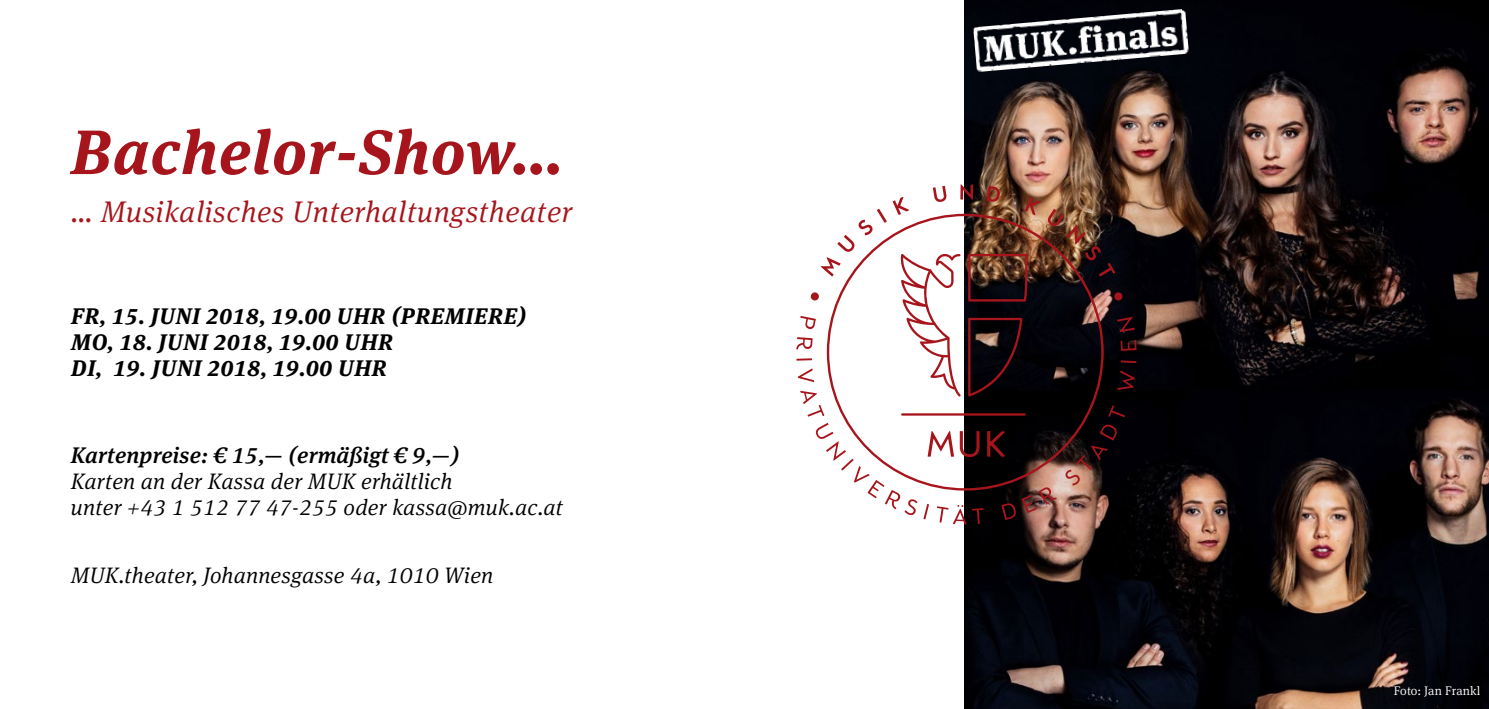
<style>
.page{position:relative;width:1489px;height:709px;background:#fff}
.page>*{position:absolute;margin:0;border:0;box-sizing:border-box;transform-origin:0 0}
.t1{font:italic 700 62.5px "Meta Serif Pro";letter-spacing:.02em;color:#a7151c}
.t2{font:italic 300 30px "Meta Serif Pro";letter-spacing:.02em;color:#a7151c}
.t3{font:italic 300 22.5px/26.2px "Meta Serif Pro";letter-spacing:.01em;color:#000}
.t4{font:italic 700 22.5px/26.2px "Meta Serif Pro";letter-spacing:.03em;color:#000}
.t5{font:italic 500 22.5px "Meta Serif Pro";letter-spacing:.01em;color:#000}
.t6{font:300 12.5px "Meta Serif Pro";letter-spacing:.01em;color:#fff}
</style>
<div class="page">
<img style="left:964px;top:0;width:524px;height:709px">
<svg style="left:826px;top:214px;width:277px;height:276px"></svg>
<svg style="left:800px;top:316px;width:15px;height:13px"></svg>
<svg style="left:796px;top:337px;width:16px;height:12px"></svg>
<hr style="left:796px;top:358px;width:16px;height:3px;background:#a7151c">
<svg style="left:798px;top:368px;width:16px;height:14px"></svg>
<svg style="left:800px;top:391px;width:24px;height:25px"></svg>
<svg style="left:815px;top:423px;width:31px;height:37px"></svg>
<svg style="left:841px;top:459px;width:12px;height:11px"></svg>
<svg style="left:853px;top:466px;width:64px;height:49px"></svg>
<svg style="left:923px;top:504px;width:6px;height:15px"></svg>
<svg style="left:936px;top:505px;width:47px;height:19px"></svg>
<svg style="left:1001px;top:487px;width:55px;height:33px"></svg>
<svg style="left:1065px;top:424px;width:51px;height:61px"></svg>
<svg style="left:1108px;top:405px;width:17px;height:12px"></svg>
<svg style="left:1117px;top:370px;width:17px;height:20px"></svg>
<hr style="left:1120px;top:360px;width:16px;height:3px;background:#a7151c">
<svg style="left:1120px;top:340px;width:16px;height:11px"></svg>
<svg style="left:1117px;top:317px;width:17px;height:15px"></svg>
<div style="left:810px;top:292px;width:8px;height:8px;background:#a7151c;border-radius:50%"></div>
<div style="left:1114px;top:292px;width:8px;height:8px;background:#a7151c;border-radius:50%"></div>
<svg style="left:820px;top:209px;width:66px;height:67px"></svg>
<svg style="left:933px;top:186px;width:13px;height:16px"></svg>
<svg style="left:960px;top:184px;width:13px;height:16px"></svg>
<svg style="left:986px;top:186px;width:14px;height:16px"></svg>
<img style="left:1047px;top:209px;width:68px;height:67px">
<svg style="left:892px;top:197px;width:17px;height:18px"></svg>
<svg style="left:1024px;top:197px;width:17px;height:18px"></svg>
<img style="left:973px;top:9px;width:215px;height:63px">
<h1 class="t1" style="left:71px;top:102px;width:494px">Bachelor-Show…</h1>
<h2 class="t2" style="left:71px;top:190px;width:503px">… Musikalisches Unterhaltungstheater</h2>
<p class="t4" style="left:71px;top:301px;width:457px">FR, 15. JUNI 2018, 19.00 UHR (PREMIERE)<br>MO, 18. JUNI 2018, 19.00 UHR<br>DI, 19. JUNI 2018, 19.00 UHR</p>
<p class="t5" style="left:71px;top:437px;width:390px">Kartenpreise: € 15,— (ermäßigt € 9,—)</p>
<p class="t3" style="left:71px;top:467px;width:493px">Karten an der Kassa der MUK erhältlich<br>unter +43 1 512 77 47-255 oder kassa@muk.ac.at</p>
<p class="t3" style="left:71px;top:560px;width:424px">MUK.theater, Johannesgasse 4a, 1010 Wien</p>
<p class="t6" style="left:1393px;top:681px;width:88px">Foto: Jan Frankl</p>
</div>
